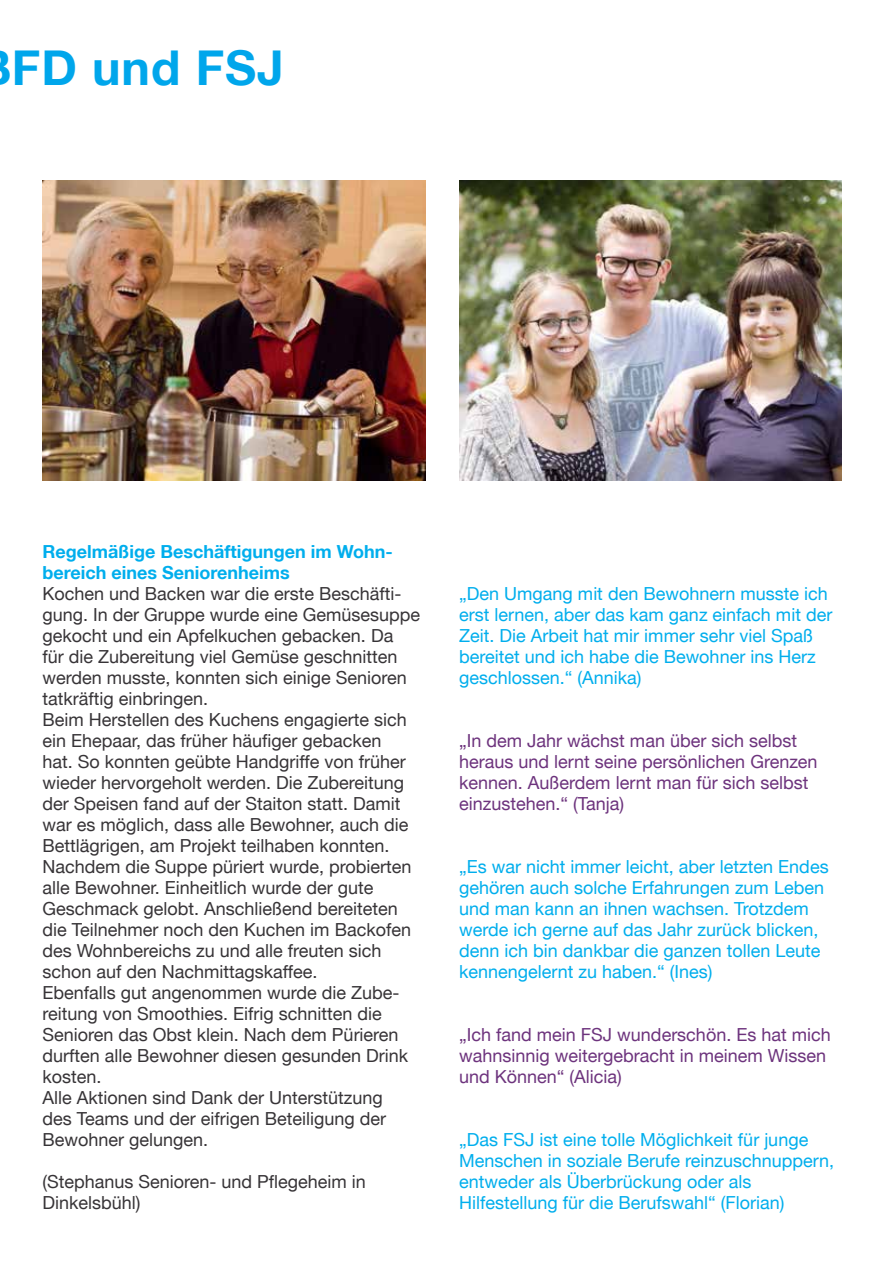
<style>
.page{position:relative;width:893px;height:1263px;background:#fff}
.page>*{position:absolute;margin:0;border:0;box-sizing:border-box;transform-origin:0 0}
.t1{font:700 48px "Helvetica Neue LT";letter-spacing:.02em;color:#00a6eb}
.t2{font:18px/21px "Helvetica Neue LT";color:#373437}
.t3{font:18px/21px "Helvetica Neue LT";color:#00aeed}
.t4{font:18px/21px "Helvetica Neue LT";color:#6d337d}
.t5{font:700 18px/21px "Helvetica Neue LT";color:#00aeed}
</style>
<div class="page">
<img style="left:43px;top:180px;width:382px;height:301px">
<img style="left:459px;top:180px;width:383px;height:301px">
<h1 class="t1" style="left:12px;top:38px;width:273px">FD und FSJ</h1>
<p class="t5" style="left:43px;top:541px;width:352px">Regelmäßige Beschäftigungen im Wohn&shy;bereich eines Seniorenheims</p>
<p class="t2" style="left:43px;top:583px;width:379px">Kochen und Backen war die erste Beschäfti&shy;gung. In der Gruppe wurde eine Gemüsesuppe gekocht und ein Apfelkuchen gebacken. Da<br>für die Zubereitung viel Gemüse geschnitten werden musste, konnten sich einige Senioren tatkräftig einbringen.<br>Beim Herstellen des Kuchens engagierte sich ein Ehepaar, das früher häufiger gebacken<br>hat. So konnten geübte Handgriffe von früher wieder hervorgeholt werden. Die Zubereitung der Speisen fand auf der Staiton statt. Damit war es möglich, dass alle Bewohner, auch die Bettlägrigen, am Projekt teilhaben konnten.<br>Nachdem die Suppe püriert wurde, probierten alle Bewohner. Einheitlich wurde der gute Geschmack gelobt. Anschließend bereiteten die Teilnehmer noch den Kuchen im Backofen des Wohnbereichs zu und alle freuten sich schon auf den Nachmittagskaffee.<br>Ebenfalls gut angenommen wurde die Zube&shy;reitung von Smoothies. Eifrig schnitten die Senioren das Obst klein. Nach dem Pürieren durften alle Bewohner diesen gesunden Drink kosten.<br>Alle Aktionen sind Dank der Unterstützung<br>des Teams und der eifrigen Beteiligung der Bewohner gelungen.</p>
<p class="t2" style="left:43px;top:1171px;width:325px">(Stephanus Senioren- und Pflegeheim in<br>Dinkelsbühl)</p>
<p class="t3" style="left:459px;top:583px;width:375px">„Den Umgang mit den Bewohnern musste ich erst lernen, aber das kam ganz einfach mit der Zeit. Die Arbeit hat mir immer sehr viel Spaß bereitet und ich habe die Bewohner ins Herz geschlossen.“ (Annika)</p>
<p class="t4" style="left:459px;top:730px;width:360px">„In dem Jahr wächst man über sich selbst heraus und lernt seine persönlichen Grenzen kennen. Außerdem lernt man für sich selbst einzustehen.“ (Tanja)</p>
<p class="t3" style="left:459px;top:856px;width:371px">„Es war nicht immer leicht, aber letzten Endes gehören auch solche Erfahrungen zum Leben und man kann an ihnen wachsen. Trotzdem werde ich gerne auf das Jahr zurück blicken, denn ich bin dankbar die ganzen tollen Leute kennengelernt zu haben.“ (Ines)</p>
<p class="t4" style="left:459px;top:1024px;width:373px">„Ich fand mein FSJ wunderschön. Es hat mich wahnsinnig weitergebracht in meinem Wissen und Können“ (Alicia)</p>
<p class="t3" style="left:459px;top:1129px;width:377px">„Das FSJ ist eine tolle Möglichkeit für junge Menschen in soziale Berufe reinzuschnuppern, entweder als Überbrückung oder als Hilfestellung für die Berufswahl“ (Florian)</p>
</div>
